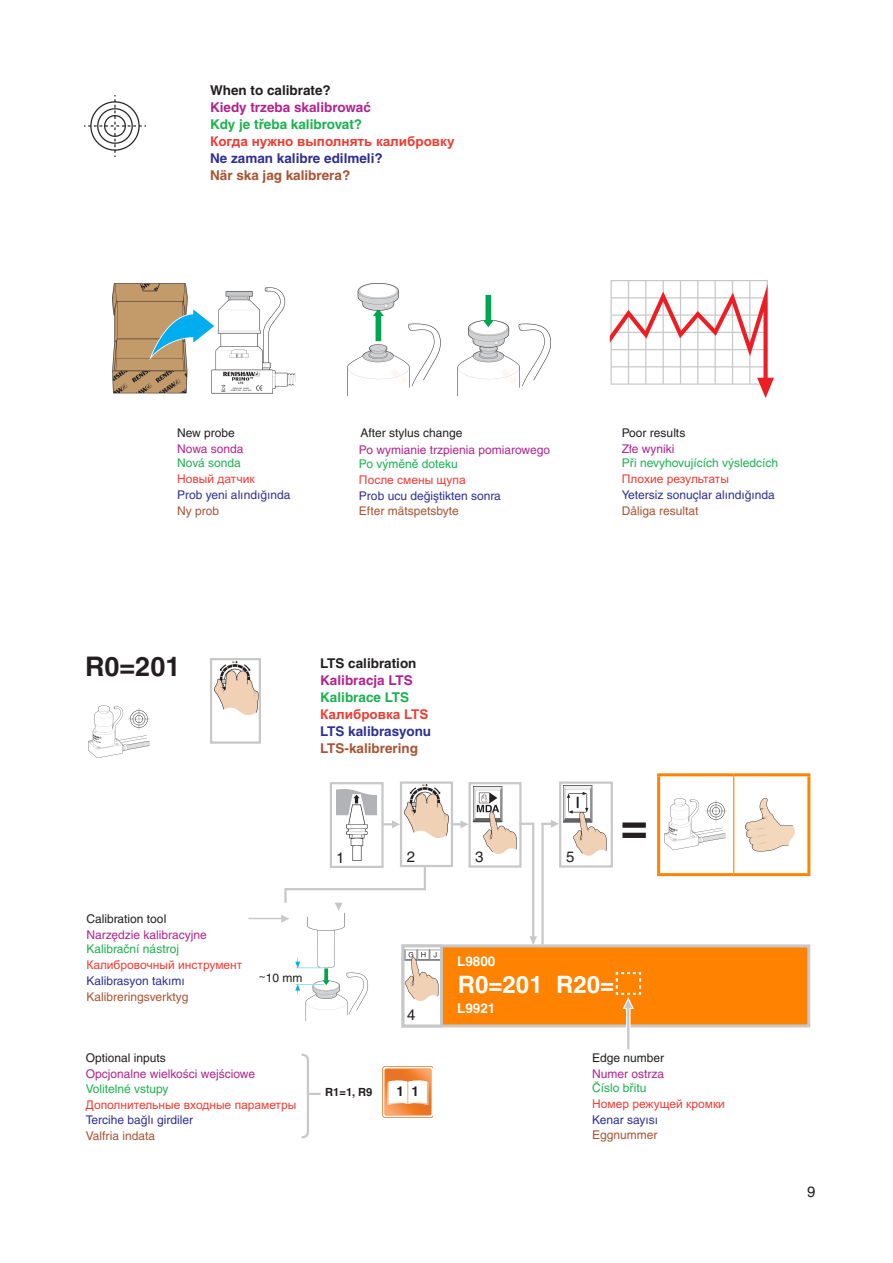
<style>
.page{position:relative;width:893px;height:1263px;background:#fff}
.page>*{position:absolute;margin:0;border:0;box-sizing:border-box;transform-origin:0 0}
.t1{font:700 46.5px "Helvetica";color:#231f20}
.M20_Main_heading{font:700 27px "Helvetica";color:#231f20}
.Annotation_-_Helveti{font:700 24px "Helvetica";color:#fff}
.Illustration_number{font:15px "Helvetica";color:#231f20}
.RU_-_Single_line_H1{font:700 13.5px "Arial Cyr";color:#ee3b32}
.TR_-_Single_line_H1{font:700 13.5px "Helvetica CE";color:#2e3092}
.PL_-_Single_line_H1{font:700 13.5px "Helvetica CE";color:#b0248f}
.SV_-_Single_line_H1{font:700 13.5px "Helvetica";color:#a75433}
.CS_-_Single_line_H1{font:700 13.5px "Helvetica CE";color:#1cb150}
.EN_-_Single_line_H1{font:700 13.5px "Helvetica";color:#231f20}
.Annotation_-_Helveti-2{font:700 13.5px "Helvetica";color:#fff}
.Annotation_-_Helveti-3{font:700 13.5px "Helvetica";color:#231f20}
.TR_-_Single_line_bod{font:12px "Helvetica CE";color:#2e3092}
.RU_-_Single_line_bod{font:12px "Arial Cyr";color:#ee3b32}
.PL_-_Single_line_bod{font:12px "Helvetica CE";color:#b0248f}
.CS_-_Single_line_bod{font:12px "Helvetica CE";color:#1cb150}
.SV_-_Single_line_bod{font:12px "Helvetica";color:#a75433}
.EN_-_Single_line_bod{font:12px "Helvetica";color:#231f20}
.Annotation_Helvetica{font:12px "Helvetica";color:#231f20}
.SV_-_Single_line_bod-2{font:700 11.25px "Helvetica";color:#231f20}
</style>
<div class="page">
<hr style="left:657px;top:773px;width:77px;height:3px;background:#ff8200">
<hr style="left:657px;top:776px;width:3px;height:97px;background:#ff8200">
<hr style="left:734px;top:773px;width:76px;height:3px;background:#ff8200">
<hr style="left:807px;top:776px;width:3px;height:97px;background:#ff8200">
<hr style="left:733px;top:776px;width:1px;height:97px;background:#ff8200">
<hr style="left:657px;top:873px;width:77px;height:3px;background:#ff8200">
<hr style="left:734px;top:873px;width:76px;height:3px;background:#ff8200">
<div style="left:330px;top:782px;width:54px;height:86px;border:2px solid #c7c8ca"></div>
<img style="left:85px;top:96px;width:61px;height:61px">
<img style="left:112px;top:283px;width:184px;height:110px">
<img style="left:347px;top:283px;width:204px;height:114px">
<img style="left:609px;top:280px;width:164px;height:118px">
<img style="left:295px;top:913px;width:73px;height:108px">
<img style="left:88px;top:705px;width:62px;height:52px">
<img style="left:129px;top:708px;width:21px;height:21px">
<img style="left:665px;top:798px;width:62px;height:52px">
<img style="left:705px;top:801px;width:21px;height:21px">
<img style="left:215px;top:661px;width:43px;height:54px">
<div style="left:210px;top:658px;width:51px;height:86px;border:2px solid #c7c8ca"></div>
<hr style="left:285px;top:888px;width:141px;height:2px;background:#c7c8ca">
<hr style="left:284px;top:888px;width:3px;height:15px;background:#c7c8ca">
<svg style="left:281px;top:915px;width:8px;height:8px"></svg>
<svg style="left:335px;top:903px;width:8px;height:8px"></svg>
<svg style="left:529px;top:936px;width:8px;height:8px"></svg>
<hr style="left:424px;top:867px;width:2px;height:22px;background:#c7c8ca">
<hr style="left:541px;top:823px;width:3px;height:121px;background:#c7c8ca">
<svg style="left:522px;top:823px;width:10px;height:2px"></svg>
<hr style="left:532px;top:823px;width:2px;height:121px;background:#c7c8ca">
<img style="left:563px;top:786px;width:44px;height:70px">
<div style="left:559px;top:781px;width:54px;height:87px;border:2px solid #c7c8ca"></div>
<img style="left:405px;top:785px;width:44px;height:53px">
<div style="left:400px;top:781px;width:53px;height:86px;border:2px solid #c7c8ca"></div>
<img style="left:474px;top:786px;width:43px;height:68px">
<div style="left:468px;top:782px;width:54px;height:86px;border:2px solid #c7c8ca"></div>
<svg style="left:541px;top:820px;width:18px;height:8px"></svg>
<svg style="left:451px;top:820px;width:17px;height:8px"></svg>
<svg style="left:383px;top:820px;width:17px;height:8px"></svg>
<img style="left:746px;top:798px;width:49px;height:54px">
<img style="left:337px;top:789px;width:40px;height:71px">
<div style="left:401px;top:944px;width:409px;height:83px;background:#ff8200;border:3px solid #c7c8ca"></div>
<div style="left:403px;top:946px;width:38px;height:80px;background:#fff"></div>
<img style="left:405px;top:950px;width:34px;height:51px">
<div style="left:401px;top:944px;width:42px;height:83px;border:3px solid #c7c8ca"></div>
<svg style="left:626px;top:1011px;width:4px;height:24px"></svg>
<hr style="left:627px;top:1008px;width:2px;height:41px;background:#c7c8ca">
<img style="left:382px;top:1067px;width:50px;height:51px">
<hr style="left:307px;top:1059px;width:2px;height:73px;background:#c7c8ca">
<svg style="left:301px;top:1130px;width:8px;height:9px"></svg>
<svg style="left:301px;top:1053px;width:8px;height:9px"></svg>
<svg style="left:309px;top:1093px;width:12px;height:2px"></svg>
<svg style="left:615px;top:972px;width:27px;height:39px"></svg>
<hr style="left:248px;top:918px;width:35px;height:1px;background:#c7c8ca">
<p class="EN_-_Single_line_H1" style="left:210px;top:82px;width:122px">When to calibrate?</p>
<p class="PL_-_Single_line_H1" style="left:210px;top:100px;width:162px">Kiedy trzeba skalibrować</p>
<p class="CS_-_Single_line_H1" style="left:210px;top:116px;width:154px">Kdy je třeba kalibrovat?</p>
<p class="RU_-_Single_line_H1" style="left:210px;top:134px;width:246px">Когда нужно выполнять калибровку</p>
<p class="TR_-_Single_line_H1" style="left:210px;top:150px;width:174px">Ne zaman kalibre edilmeli?</p>
<p class="SV_-_Single_line_H1" style="left:210px;top:167px;width:142px">När ska jag kalibrera?</p>
<p class="EN_-_Single_line_bod" style="left:177px;top:426px;width:59px">New probe</p>
<p class="EN_-_Single_line_bod" style="left:360px;top:426px;width:104px">After stylus change</p>
<p class="EN_-_Single_line_bod" style="left:622px;top:426px;width:65px">Poor results</p>
<p class="PL_-_Single_line_bod" style="left:177px;top:442px;width:68px">Nowa sonda</p>
<p class="PL_-_Single_line_bod" style="left:359px;top:442px;width:193px">Po wymianie trzpienia pomiarowego</p>
<p class="PL_-_Single_line_bod" style="left:622px;top:442px;width:54px">Złe wyniki</p>
<p class="CS_-_Single_line_bod" style="left:177px;top:456px;width:65px">Nová sonda</p>
<p class="CS_-_Single_line_bod" style="left:359px;top:457px;width:100px">Po výměně doteku</p>
<p class="CS_-_Single_line_bod" style="left:622px;top:456px;width:158px">Při nevyhovujících výsledcích</p>
<p class="RU_-_Single_line_bod" style="left:177px;top:472px;width:79px">Новый датчик</p>
<p class="RU_-_Single_line_bod" style="left:359px;top:473px;width:108px">После смены щупа</p>
<p class="RU_-_Single_line_bod" style="left:622px;top:472px;width:109px">Плохие результаты</p>
<p class="TR_-_Single_line_bod" style="left:177px;top:488px;width:115px">Prob yeni alındığında</p>
<p class="TR_-_Single_line_bod" style="left:359px;top:489px;width:143px">Prob ucu değiştikten sonra</p>
<p class="TR_-_Single_line_bod" style="left:622px;top:488px;width:154px">Yetersiz sonuçlar alındığında</p>
<p class="SV_-_Single_line_bod" style="left:177px;top:503px;width:44px">Ny prob</p>
<p class="SV_-_Single_line_bod" style="left:359px;top:504px;width:101px">Efter mätspetsbyte</p>
<p class="SV_-_Single_line_bod" style="left:622px;top:503px;width:78px">Dåliga resultat</p>
<p class="M20_Main_heading" style="left:85px;top:650px;width:97px">R0=201</p>
<p class="EN_-_Single_line_H1" style="left:320px;top:655px;width:98px">LTS calibration</p>
<p class="PL_-_Single_line_H1" style="left:320px;top:672px;width:94px">Kalibracja LTS</p>
<p class="CS_-_Single_line_H1" style="left:320px;top:689px;width:90px">Kalibrace LTS</p>
<p class="RU_-_Single_line_H1" style="left:320px;top:707px;width:110px">Калибровка LTS</p>
<p class="TR_-_Single_line_H1" style="left:320px;top:723px;width:112px">LTS kalibrasyonu</p>
<p class="SV_-_Single_line_H1" style="left:320px;top:739px;width:99px">LTS-kalibrering</p>
<p class="EN_-_Single_line_bod" style="left:86px;top:912px;width:81px">Calibration tool</p>
<p class="PL_-_Single_line_bod" style="left:86px;top:928px;width:122px">Narzędzie kalibracyjne</p>
<p class="CS_-_Single_line_bod" style="left:86px;top:942px;width:94px">Kalibrační nástroj</p>
<p class="RU_-_Single_line_bod" style="left:86px;top:958px;width:158px">Калибровочный инструмент</p>
<p class="TR_-_Single_line_bod" style="left:86px;top:974px;width:100px">Kalibrasyon takımı</p>
<p class="SV_-_Single_line_bod" style="left:86px;top:989px;width:104px">Kalibreringsverktyg</p>
<p class="Annotation_Helvetica" style="left:259px;top:970px;width:45px">~10 mm</p>
<p class="Illustration_number" style="left:336px;top:849px;width:10px">1</p>
<p class="Illustration_number" style="left:407px;top:848px;width:10px">2</p>
<p class="Illustration_number" style="left:475px;top:848px;width:10px">3</p>
<p class="Illustration_number" style="left:566px;top:848px;width:10px">5</p>
<p class="t1" style="left:621px;top:798px;width:29px">=</p>
<p class="Illustration_number" style="left:407px;top:1006px;width:10px">4</p>
<p class="Annotation_-_Helveti-2" style="left:457px;top:953px;width:40px">L9800</p>
<p class="Annotation_-_Helveti-2" style="left:457px;top:1000px;width:40px">L9921</p>
<p class="Annotation_-_Helveti" style="left:458px;top:970px;width:158px">R0=201 R20=</p>
<p class="EN_-_Single_line_bod" style="left:86px;top:1051px;width:82px">Optional inputs</p>
<p class="EN_-_Single_line_bod" style="left:592px;top:1051px;width:73px">Edge number</p>
<p class="PL_-_Single_line_bod" style="left:86px;top:1067px;width:171px">Opcjonalne wielkości wejściowe</p>
<p class="PL_-_Single_line_bod" style="left:592px;top:1066px;width:74px">Numer ostrza</p>
<p class="CS_-_Single_line_bod" style="left:86px;top:1081px;width:84px">Volitelné vstupy</p>
<p class="CS_-_Single_line_bod" style="left:592px;top:1081px;width:56px">Číslo břitu</p>
<p class="SV_-_Single_line_bod-2" style="left:325px;top:1085px;width:49px">R1=1, R9</p>
<p class="Annotation_-_Helveti-3" style="left:396px;top:1083px;width:24px">1 1</p>
<p class="RU_-_Single_line_bod" style="left:86px;top:1097px;width:212px">Дополнительные входные параметры</p>
<p class="RU_-_Single_line_bod" style="left:592px;top:1097px;width:134px">Номер режущей кромки</p>
<p class="TR_-_Single_line_bod" style="left:86px;top:1113px;width:109px">Tercihe bağlı girdiler</p>
<p class="TR_-_Single_line_bod" style="left:592px;top:1112px;width:67px">Kenar sayısı</p>
<p class="SV_-_Single_line_bod" style="left:86px;top:1129px;width:71px">Valfria indata</p>
<p class="SV_-_Single_line_bod" style="left:592px;top:1128px;width:67px">Eggnummer</p>
<p class="Illustration_number" style="left:807px;top:1183px;width:10px">9</p>
</div>
